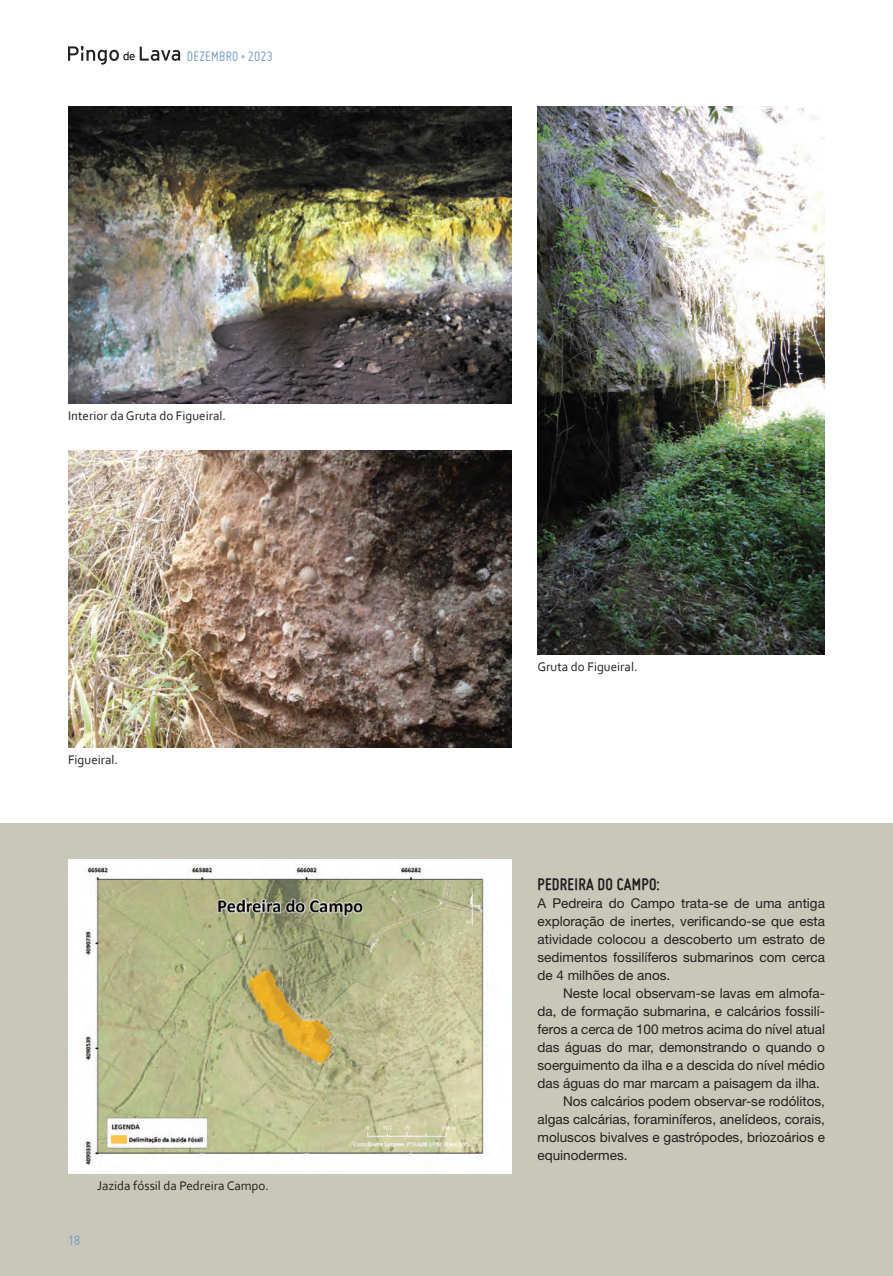
<style>
.page{position:relative;width:893px;height:1276px;background:#fff}
.page>*{position:absolute;margin:0;border:0;box-sizing:border-box;transform-origin:0 0}
.txt{font:700 18px "Miso";letter-spacing:.015em;color:#231f20}
.t1{font:15px "Miso";letter-spacing:.015em;color:#7b9dc7}
.txt-pr{font:13.5px/18px "Helvetica Neue LT Std";color:#231f20;text-align:justify}
.txt-reg{font:13.5px/18px "Helvetica Neue LT Std";color:#231f20;text-align:justify}
.legenda-neto{font:13.05px "Corbel";color:#231f20}
</style>
<div class="page">
<div style="left:0;top:823px;width:893px;height:453px;background:#c9c7ba"></div>
<svg style="left:68px;top:46px;width:112px;height:19px"></svg>
<img style="left:68px;top:860px;width:444px;height:313px">
<img style="left:68px;top:451px;width:444px;height:296px">
<img style="left:68px;top:106px;width:444px;height:297px">
<img style="left:537px;top:106px;width:288px;height:549px">
<p class="t1" style="left:187px;top:48px;width:87px">DEZEMBRO • 2023</p>
<p class="legenda-neto" style="left:68px;top:408px;width:159px">Interior da Gruta do Figueiral.</p>
<p class="legenda-neto" style="left:68px;top:751px;width:52px">Figueiral.</p>
<p class="t1" style="left:68px;top:1231px;width:14px">18</p>
<p class="legenda-neto" style="left:97px;top:1177px;width:173px">Jazida fóssil da Pedreira Campo.</p>
<p class="legenda-neto" style="left:537px;top:658px;width:102px">Gruta do Figueiral.</p>
<p class="txt" style="left:538px;top:874px;width:124px">PEDREIRA DO CAMPO:</p>
<p class="txt-reg" style="left:537px;top:894px;width:289px">A Pedreira do Campo trata-se de uma antiga exploração de inertes, verificando-se que esta atividade colocou a descoberto um estrato de sedimentos fossilíferos submarinos com cerca de 4 milhões de anos.</p>
<p class="txt-pr" style="left:537px;top:984px;width:289px;text-indent:26px">Neste local observam-se lavas em almofa&shy;da, de formação submarina, e calcários fossilí&shy;feros a cerca de 100 metros acima do nível atual das águas do mar, demonstrando o quando o soerguimento da ilha e a descida do nível médio das águas do mar marcam a paisagem da ilha.</p>
<p class="txt-pr" style="left:537px;top:1092px;width:289px;text-indent:26px">Nos calcários podem observar-se rodólitos, algas calcárias, foraminíferos, anelídeos, corais, moluscos bivalves e gastrópodes, briozoários e equinodermes.</p>
</div>
